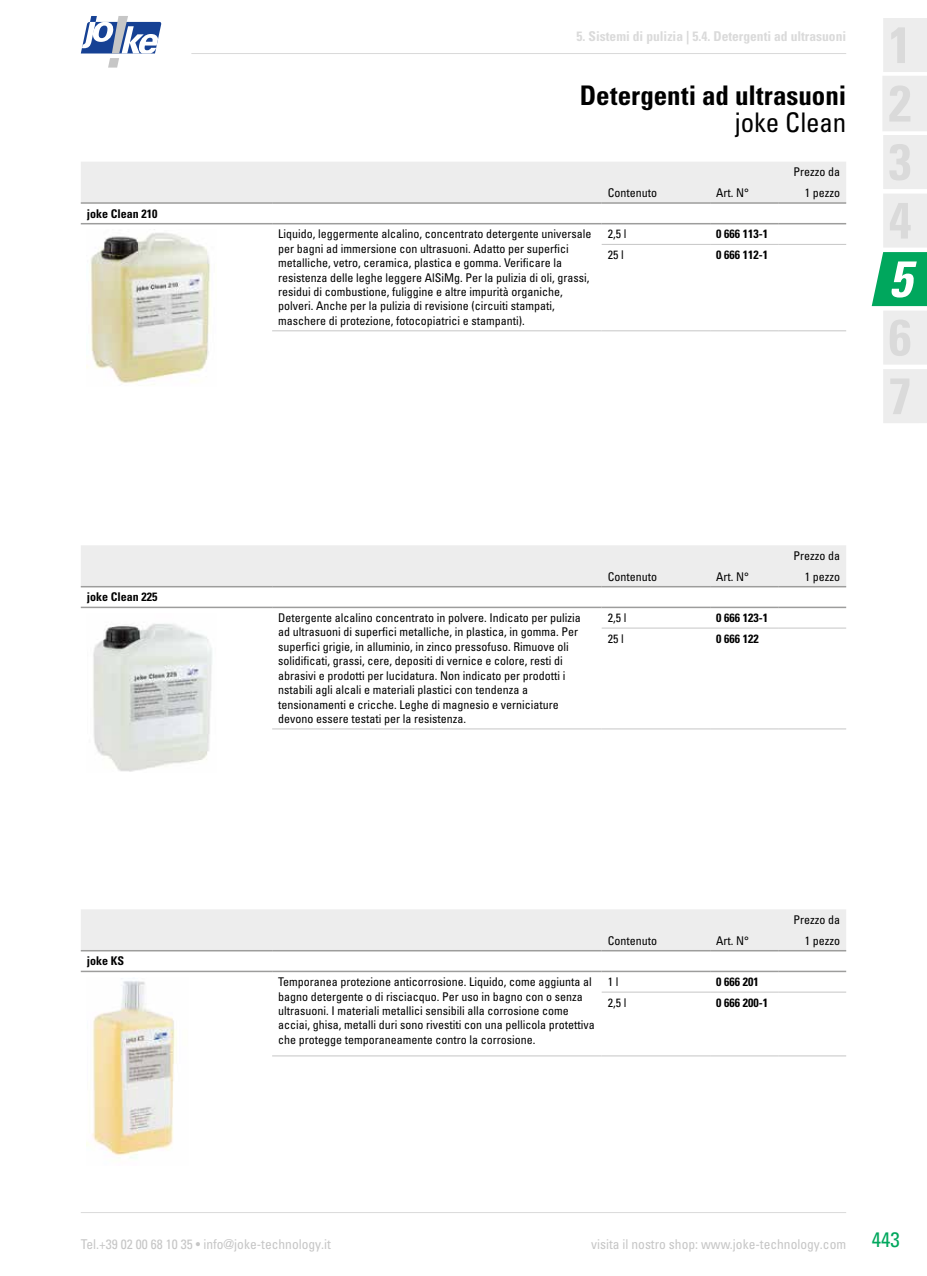
<style>
.page{position:relative;width:927px;height:1276px;background:#fff}
.page>*{position:absolute;margin:0;border:0;box-sizing:border-box;transform-origin:0 0}
.t1{font:italic 700 condensed 51px "Univers LT Pro";color:#fff}
.t2{font:700 condensed 27px "Univers LT Pro";color:#000}
.t3{font:condensed 27px "Univers LT Pro";letter-spacing:-.005em;color:#000}
.t4{font:condensed 21px "Univers LT Pro";color:#00a75d}
.t5{font:condensed 13.5px "Univers LT Pro";color:#c6c6c6}
.t6{font:700 condensed 13.5px "Univers LT Pro";color:#dadada}
.t7{font:condensed 12px/14.4px "Univers LT Pro";color:#000;text-align:right}
.t8{font:700 condensed 12px "Univers LT Pro";color:#000}
</style>
<div class="page">
<hr style="left:81px;top:1212px;width:765px;height:1px;background:#dadada">
<svg style="left:81px;top:16px;width:81px;height:52px"></svg>
<hr style="left:191px;top:53px;width:655px;height:1px;background:#dadada">
<svg style="left:871px;top:18px;width:56px;height:405px"></svg>
<img style="left:87px;top:981px;width:90px;height:178px">
<img style="left:93px;top:623px;width:119px;height:149px">
<img style="left:87px;top:233px;width:124px;height:152px">
<div style="left:81px;top:162px;width:765px;height:40px;background:#ededed"></div>
<hr style="left:81px;top:202px;width:191px;height:2px;background:#9d9d9c">
<hr style="left:272px;top:202px;width:330px;height:2px;background:#9d9d9c">
<hr style="left:602px;top:202px;width:108px;height:2px;background:#9d9d9c">
<hr style="left:710px;top:202px;width:68px;height:2px;background:#9d9d9c">
<hr style="left:778px;top:330px;width:68px;height:1px;background:#c6c6c6">
<hr style="left:710px;top:330px;width:68px;height:1px;background:#c6c6c6">
<hr style="left:602px;top:330px;width:108px;height:1px;background:#c6c6c6">
<hr style="left:778px;top:223px;width:68px;height:1px;background:#9d9d9c">
<hr style="left:778px;top:244px;width:68px;height:1px;background:#c6c6c6">
<hr style="left:710px;top:223px;width:68px;height:1px;background:#9d9d9c">
<hr style="left:710px;top:244px;width:68px;height:1px;background:#c6c6c6">
<hr style="left:602px;top:223px;width:108px;height:1px;background:#9d9d9c">
<hr style="left:602px;top:244px;width:108px;height:1px;background:#c6c6c6">
<hr style="left:778px;top:202px;width:68px;height:2px;background:#9d9d9c">
<hr style="left:272px;top:223px;width:330px;height:1px;background:#9d9d9c">
<hr style="left:272px;top:330px;width:330px;height:1px;background:#c6c6c6">
<hr style="left:81px;top:223px;width:191px;height:1px;background:#9d9d9c">
<div style="left:81px;top:545px;width:765px;height:41px;background:#ededed"></div>
<hr style="left:81px;top:586px;width:191px;height:1px;background:#9d9d9c">
<hr style="left:272px;top:586px;width:330px;height:1px;background:#9d9d9c">
<hr style="left:602px;top:586px;width:108px;height:1px;background:#9d9d9c">
<hr style="left:710px;top:586px;width:68px;height:1px;background:#9d9d9c">
<hr style="left:778px;top:728px;width:68px;height:1px;background:#c6c6c6">
<hr style="left:710px;top:728px;width:68px;height:1px;background:#c6c6c6">
<hr style="left:602px;top:728px;width:108px;height:1px;background:#c6c6c6">
<hr style="left:778px;top:606px;width:68px;height:2px;background:#9d9d9c">
<hr style="left:778px;top:628px;width:68px;height:1px;background:#c6c6c6">
<hr style="left:710px;top:606px;width:68px;height:2px;background:#9d9d9c">
<hr style="left:710px;top:628px;width:68px;height:1px;background:#c6c6c6">
<hr style="left:602px;top:606px;width:108px;height:2px;background:#9d9d9c">
<hr style="left:602px;top:628px;width:108px;height:1px;background:#c6c6c6">
<hr style="left:778px;top:586px;width:68px;height:1px;background:#9d9d9c">
<hr style="left:272px;top:606px;width:330px;height:2px;background:#9d9d9c">
<hr style="left:272px;top:728px;width:330px;height:1px;background:#c6c6c6">
<hr style="left:81px;top:606px;width:191px;height:2px;background:#9d9d9c">
<div style="left:81px;top:909px;width:765px;height:41px;background:#ededed"></div>
<hr style="left:81px;top:950px;width:191px;height:1px;background:#9d9d9c">
<hr style="left:272px;top:950px;width:330px;height:1px;background:#9d9d9c">
<hr style="left:602px;top:950px;width:108px;height:1px;background:#9d9d9c">
<hr style="left:710px;top:950px;width:68px;height:1px;background:#9d9d9c">
<hr style="left:778px;top:1055px;width:68px;height:1px;background:#c6c6c6">
<hr style="left:710px;top:1055px;width:68px;height:1px;background:#c6c6c6">
<hr style="left:602px;top:1055px;width:108px;height:1px;background:#c6c6c6">
<hr style="left:778px;top:970px;width:68px;height:2px;background:#9d9d9c">
<hr style="left:778px;top:991px;width:68px;height:1px;background:#c6c6c6">
<hr style="left:710px;top:970px;width:68px;height:2px;background:#9d9d9c">
<hr style="left:710px;top:991px;width:68px;height:1px;background:#c6c6c6">
<hr style="left:602px;top:970px;width:108px;height:2px;background:#9d9d9c">
<hr style="left:602px;top:991px;width:108px;height:1px;background:#c6c6c6">
<hr style="left:778px;top:950px;width:68px;height:1px;background:#9d9d9c">
<hr style="left:272px;top:970px;width:330px;height:2px;background:#9d9d9c">
<hr style="left:272px;top:1055px;width:330px;height:1px;background:#c6c6c6">
<hr style="left:81px;top:970px;width:191px;height:2px;background:#9d9d9c">
<p class="t8" style="left:87px;top:206px;width:72px">joke Clean 210</p>
<p class="t6" style="left:577px;top:27px;width:271px">5. Sistemi di pulizia | 5.4. Detergenti ad ultrasuoni</p>
<h2 class="t2" style="left:580px;top:78px;width:268px">Detergenti ad ultrasuoni</h2>
<h2 class="t3" style="left:735px;top:106px;width:113px">joke Clean</h2>
<p class="t7" style="left:608px;top:185px;width:51px">Contenuto</p>
<p class="t7" style="left:716px;top:185px;width:34px">Art. N°</p>
<p class="t7" style="left:278px;top:227px;width:315px;text-align:left">Liquido, leggermente alcalino, concentrato detergente universale per bagni ad immersione con ultrasuoni. Adatto per superfici metalliche, vetro, ceramica, plastica e gomma. Verificare la resistenza delle leghe leggere AlSiMg. Per la pulizia di oli, grassi, residui di combustione, fuliggine e altre impurità organiche, polveri. Anche per la pulizia di revisione (circuiti stampati, maschere di protezione, fotocopiatrici e stampanti).</p>
<p class="t7" style="left:608px;top:227px;width:20px">2,5 l</p>
<p class="t8" style="left:716px;top:227px;width:53px">0 666 113-1</p>
<p class="t7" style="left:608px;top:247px;width:17px">25 l</p>
<p class="t8" style="left:716px;top:247px;width:53px">0 666 112-1</p>
<p class="t7" style="left:793px;top:161px;width:48px;line-height:20.7px">Prezzo da<br>1 pezzo</p>
<h1 class="t1" style="left:889px;top:248px;width:24px">5</h1>
<p class="t8" style="left:87px;top:590px;width:72px">joke Clean 225</p>
<p class="t7" style="left:608px;top:569px;width:51px">Contenuto</p>
<p class="t7" style="left:716px;top:569px;width:34px">Art. N°</p>
<p class="t7" style="left:278px;top:610px;width:304px;text-align:left">Detergente alcalino concentrato in polvere. Indicato per pulizia ad ultrasuoni di superfici metalliche, in plastica, in gomma. Per superfici grigie, in alluminio, in zinco pressofuso. Rimuove oli solidificati, grassi, cere, depositi di vernice e colore, resti di abrasivi e prodotti per lucidatura. Non indicato per prodotti i nstabili agli alcali e materiali plastici con tendenza a tensionamenti e cricche. Leghe di magnesio e verniciature devono essere testati per la resistenza.</p>
<p class="t7" style="left:608px;top:610px;width:20px">2,5 l</p>
<p class="t8" style="left:716px;top:610px;width:53px">0 666 123-1</p>
<p class="t7" style="left:608px;top:631px;width:17px">25 l</p>
<p class="t8" style="left:716px;top:631px;width:44px">0 666 122</p>
<p class="t7" style="left:793px;top:545px;width:48px;line-height:20.7px">Prezzo da<br>1 pezzo</p>
<p class="t8" style="left:87px;top:953px;width:39px">joke KS</p>
<p class="t7" style="left:608px;top:933px;width:51px">Contenuto</p>
<p class="t7" style="left:716px;top:933px;width:34px">Art. N°</p>
<p class="t7" style="left:278px;top:974px;width:318px;text-align:left">Temporanea protezione anticorrosione. Liquido, come aggiunta al bagno detergente o di risciacquo. Per uso in bagno con o senza ultrasuoni. I materiali metallici sensibili alla corrosione come acciai, ghisa, metalli duri sono rivestiti con una pellicola protettiva che protegge temporaneamente contro la corrosione.</p>
<p class="t7" style="left:608px;top:974px;width:12px">1 l</p>
<p class="t8" style="left:716px;top:974px;width:44px">0 666 201</p>
<p class="t7" style="left:608px;top:995px;width:20px">2,5 l</p>
<p class="t8" style="left:716px;top:995px;width:53px">0 666 200-1</p>
<p class="t7" style="left:793px;top:909px;width:48px;line-height:20.7px">Prezzo da<br>1 pezzo</p>
<p class="t5" style="left:81px;top:1235px;width:252px">Tel.+39 02 00 68 10 35 • info@joke-technology.it</p>
<p class="t5" style="left:591px;top:1235px;width:257px">visita il nostro shop: www.joke-technology.com</p>
<h3 class="t4" style="left:872px;top:1226px;width:29px">443</h3>
</div>
